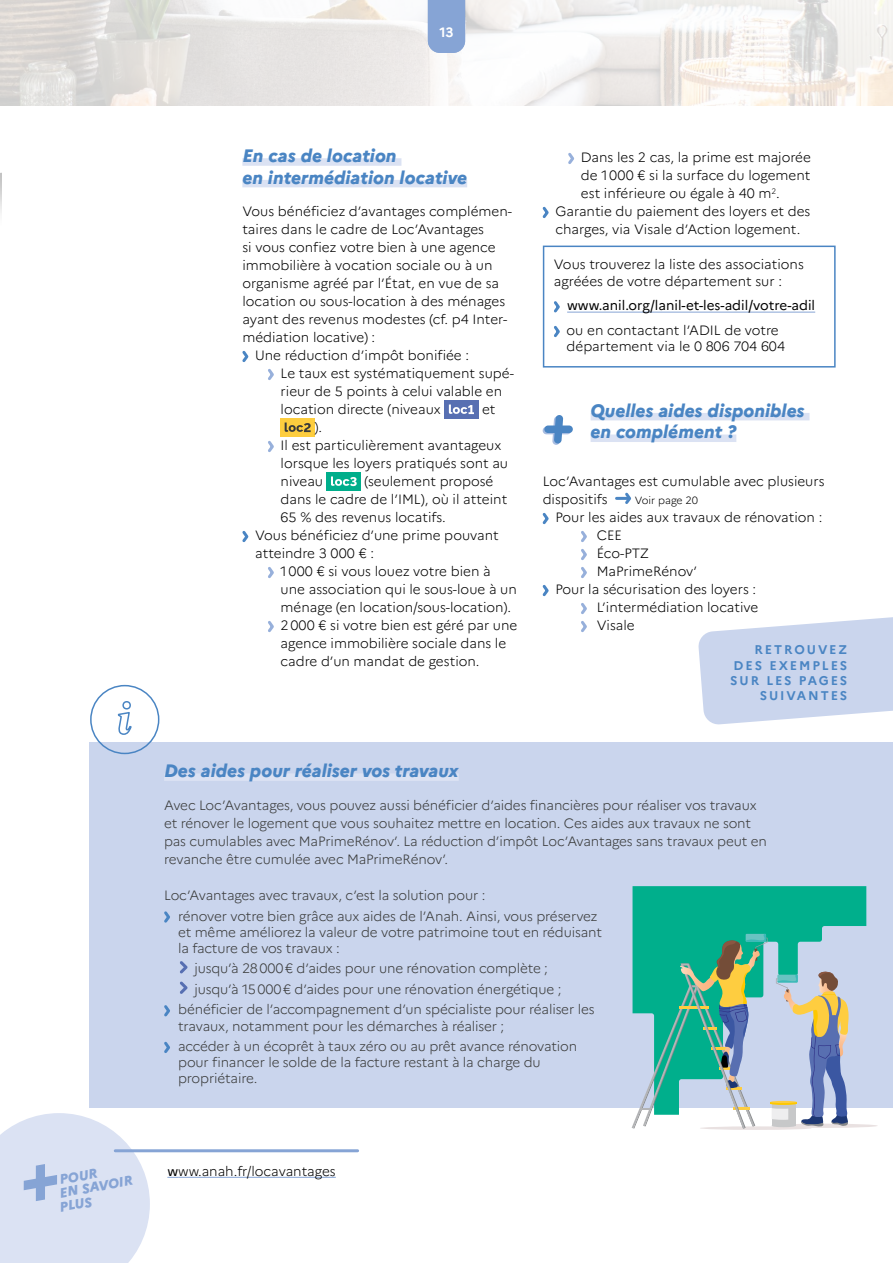
<style>
.page{position:relative;width:893px;height:1263px;background:#fff}
.page>*{position:absolute;margin:0;border:0;box-sizing:border-box;transform-origin:0 0}
.t1{font:italic 800 18px/21.6px "Marianne";color:#4a85c3}
.t2{font:300 13.5px/18px "Marianne";color:#000}
.t3{font:300 13.5px/18px "Marianne";letter-spacing:-.01em;color:#393a39}
.t4{font:13.5px "Marianne";color:#000}
.t5{font:italic 800 13.5px/13.6px "Marianne";color:#86a4d5}
.t6{font:700 13.5px "Marianne";color:#fff}
.t7{font:700 12.6px/15.1px "Marianne";letter-spacing:.15em;color:#4a85c3;text-align:right}
.t8{font:300 10.5px "Marianne";color:#000}
.s1{font-weight:400}
</style>
<div class="page">
<svg style="left:698px;top:617px;width:195px;height:108px"></svg>
<hr style="left:0;top:25px;width:1px;height:206px;background:#000;opacity:.25">
<svg style="left:0;top:105px;width:1px;height:83px"></svg>
<img style="left:0;top:0;width:893px;height:105px">
<hr style="left:178px;top:1177px;width:158px;height:1px;background:#86a4d5">
<svg style="left:0;top:1113px;width:150px;height:150px;background:#dce3f3"></svg>
<hr style="left:115px;top:1149px;width:243px;height:3px;background:#86a4d5">
<div style="left:242px;top:158px;width:159px;height:8px;background:#dbe2f3"></div>
<div style="left:242px;top:180px;width:225px;height:7px;background:#dbe2f3"></div>
<svg style="left:242px;top:351px;width:7px;height:11px"></svg>
<svg style="left:268px;top:369px;width:6px;height:11px"></svg>
<div style="left:444px;top:400px;width:34px;height:18px;background:#576fb2"></div>
<svg style="left:449px;top:404px;width:25px;height:10px"></svg>
<div style="left:281px;top:418px;width:34px;height:18px;background:#fdcd3e"></div>
<svg style="left:285px;top:422px;width:26px;height:10px"></svg>
<svg style="left:268px;top:441px;width:6px;height:11px"></svg>
<div style="left:327px;top:472px;width:34px;height:18px;background:#00ae8b"></div>
<svg style="left:331px;top:476px;width:26px;height:10px"></svg>
<svg style="left:242px;top:531px;width:7px;height:11px"></svg>
<svg style="left:268px;top:567px;width:6px;height:11px"></svg>
<svg style="left:268px;top:621px;width:6px;height:12px"></svg>
<svg style="left:568px;top:153px;width:6px;height:11px"></svg>
<svg style="left:542px;top:206px;width:7px;height:12px"></svg>
<svg style="left:543px;top:415px;width:30px;height:30px"></svg>
<div style="left:591px;top:413px;width:218px;height:7px;background:#dbe2f3"></div>
<div style="left:591px;top:434px;width:145px;height:8px;background:#dbe2f3"></div>
<svg style="left:616px;top:492px;width:15px;height:12px"></svg>
<svg style="left:542px;top:513px;width:7px;height:12px"></svg>
<svg style="left:581px;top:531px;width:6px;height:47px"></svg>
<svg style="left:542px;top:585px;width:7px;height:12px"></svg>
<svg style="left:581px;top:603px;width:6px;height:30px"></svg>
<div style="left:89px;top:742px;width:804px;height:365px;background:#cad5ed"></div>
<svg style="left:632px;top:886px;width:234px;height:222px;fill:#00af8c"></svg>
<hr style="left:700px;top:1126px;width:112px;height:4px;background:#e9e1e1;border-radius:50%">
<hr style="left:772px;top:1124px;width:106px;height:4px;background:#e9e1e1;border-radius:50%">
<svg style="left:632px;top:934px;width:217px;height:194px"></svg>
<svg style="left:164px;top:911px;width:6px;height:12px"></svg>
<svg style="left:180px;top:961px;width:8px;height:12px"></svg>
<svg style="left:180px;top:981px;width:8px;height:13px"></svg>
<svg style="left:164px;top:1005px;width:6px;height:12px"></svg>
<svg style="left:164px;top:1041px;width:6px;height:12px"></svg>
<div style="left:164px;top:773px;width:295px;height:8px;background:#dbe2f3"></div>
<div style="left:90px;top:685px;width:69px;height:69px;border:2px solid #4a85c3;border-radius:50%"></div>
<svg style="left:117px;top:701px;width:15px;height:34px"></svg>
<div style="left:428px;top:0;width:37px;height:53px;background:#86a4d5"></div>
<div style="left:543px;top:246px;width:293px;height:122px;border:2px solid #4a85c3"></div>
<hr style="left:567px;top:312px;width:248px;height:1px;background:#86a4d5">
<svg style="left:554px;top:301px;width:6px;height:12px"></svg>
<svg style="left:554px;top:325px;width:6px;height:13px"></svg>
<p class="t6" style="left:439px;top:24px;width:16px">13</p>
<p class="t5" style="left:54px;top:1173px;width:78px;text-indent:5px;rotate:-10deg">POUR<br>EN SAVOIR<br>PLUS</p>
<h1 class="t1" style="left:242px;top:145px;width:226px">En cas de location<br>en intermédiation locative</h1>
<p class="t2" style="left:242px;top:202px;width:271px">Vous bénéficiez d’avantages complémen-</p>
<p class="t2" style="left:242px;top:220px;width:243px">taires dans le cadre de Loc’Avantages</p>
<p class="t2" style="left:242px;top:238px;width:255px">si vous confiez votre bien à une agence</p>
<p class="t2" style="left:242px;top:256px;width:252px">immobilière à vocation sociale ou à un</p>
<p class="t2" style="left:242px;top:274px;width:258px">organisme agréé par l’État, en vue de sa</p>
<p class="t2" style="left:242px;top:292px;width:264px">location ou sous-location à des ménages</p>
<p class="t2" style="left:242px;top:310px;width:266px">ayant des revenus modestes (cf. p4 Inter-</p>
<p class="t2" style="left:242px;top:328px;width:134px">médiation locative) :</p>
<p class="t2" style="left:255px;top:346px;width:215px">Une réduction d’impôt bonifiée :</p>
<p class="t2" style="left:281px;top:364px;width:235px">Le taux est systématiquement supé-</p>
<p class="t2" style="left:281px;top:382px;width:223px">rieur de 5 points à celui valable en</p>
<p class="t2" style="left:281px;top:400px;width:162px">location directe (niveaux</p>
<p class="t2" style="left:482px;top:400px;width:15px">et</p>
<p class="t2" style="left:281px;top:418px;width:229px;text-indent:34px">).<br>Il est particulièrement avantageux lorsque les loyers pratiqués sont au niveau</p>
<p class="t2" style="left:364px;top:472px;width:130px">(seulement proposé</p>
<p class="t2" style="left:281px;top:490px;width:228px">dans le cadre de l’IML), où il atteint</p>
<p class="t2" style="left:281px;top:508px;width:167px">65 % des revenus locatifs.</p>
<p class="t2" style="left:255px;top:526px;width:245px">Vous bénéficiez d’une prime pouvant</p>
<p class="t2" style="left:255px;top:544px;width:120px">atteindre 3 000 € :</p>
<p class="t2" style="left:281px;top:562px;width:212px">1000 € si vous louez votre bien à</p>
<p class="t2" style="left:281px;top:580px;width:238px">une association qui le sous-loue à un</p>
<p class="t2" style="left:281px;top:598px;width:232px">ménage (en location/sous-location).</p>
<p class="t2" style="left:281px;top:616px;width:238px">2000 € si votre bien est géré par une</p>
<p class="t2" style="left:281px;top:634px;width:227px">agence immobilière sociale dans le</p>
<p class="t2" style="left:281px;top:652px;width:200px">cadre d’un mandat de gestion.</p>
<h1 class="t1" style="left:164px;top:760px;width:296px">Des aides pour réaliser vos travaux</h1>
<p class="t2" style="left:581px;top:148px;width:231px">Dans les 2 cas, la prime est majorée</p>
<p class="t2" style="left:581px;top:166px;width:231px">de 1000 € si la surface du logement</p>
<p class="t2" style="left:581px;top:184px;width:200px">est inférieure ou égale à 40 m<sup>2</sup>.</p>
<p class="t2" style="left:555px;top:202px;width:257px">Garantie du paiement des loyers et des</p>
<p class="t2" style="left:555px;top:220px;width:246px">charges, via Visale d’Action logement.</p>
<p class="t2" style="left:554px;top:256px;width:252px;line-height:16.2px">Vous trouverez la liste des associations agréées de votre département sur :</p>
<p class="t4" style="left:567px;top:297px;width:250px">www.anil.org/lanil-et-les-adil/votre-adil</p>
<p class="t2" style="left:567px;top:322px;width:220px;line-height:16.2px">ou en contactant l’ADIL de votre département via le 0 806 704 604</p>
<h1 class="t1" style="left:591px;top:399px;width:216px">Quelles aides disponibles en complément ?</h1>
<p class="t2" style="left:543px;top:472px;width:283px">Loc’Avantages est cumulable avec plusieurs dispositifs</p>
<p class="t8" style="left:635px;top:494px;width:65px">Voir page 20</p>
<p class="t2" style="left:555px;top:508px;width:268px">Pour les aides aux travaux de rénovation :</p>
<p class="t2" style="left:597px;top:526px;width:27px">CEE</p>
<p class="t2" style="left:597px;top:544px;width:54px">Éco-PTZ</p>
<p class="t2" style="left:597px;top:562px;width:102px">MaPrimeRénov’</p>
<p class="t2" style="left:555px;top:580px;width:202px">Pour la sécurisation des loyers :</p>
<p class="t2" style="left:597px;top:598px;width:163px">L’intermédiation locative</p>
<p class="t2" style="left:597px;top:616px;width:40px">Visale</p>
<p class="t7" style="left:730px;top:642px;width:119px">RETROUVEZ<br>DES EXEMPLES<br>SUR LES PAGES<br>SUIVANTES</p>
<p class="t3" style="left:164px;top:796px;width:604px">Avec Loc’Avantages, vous pouvez aussi bénéficier d’aides financières pour réaliser vos travaux et rénover le logement que vous souhaitez mettre en location. Ces aides aux travaux ne sont pas cumulables avec MaPrimeRénov’. La réduction d’impôt Loc’Avantages sans travaux peut en revanche être cumulée avec MaPrimeRénov’.</p>
<p class="t3" style="left:178px;top:885px;width:421px;line-height:20.4px;text-indent:-14px">Loc’Avantages avec travaux, c’est la solution pour :<br>rénover votre bien grâce aux aides de l’Anah. Ainsi, vous préservez</p>
<p class="t3" style="left:178px;top:924px;width:425px;line-height:16.2px">et même améliorez la valeur de votre patrimoine tout en réduisant la facture de vos travaux :</p>
<p class="t3" style="left:194px;top:959px;width:355px">jusqu’à 28000€ d’aides pour une rénovation complète ;</p>
<p class="t3" style="left:194px;top:980px;width:368px">jusqu’à 15000€ d’aides pour une rénovation énergétique ;</p>
<p class="t3" style="left:178px;top:1000px;width:418px">bénéficier de l’accompagnement d’un spécialiste pour réaliser les</p>
<p class="t3" style="left:178px;top:1015px;width:401px;line-height:20.4px">travaux, notamment pour les démarches à réaliser ;<br>accéder à un écoprêt à taux zéro ou au prêt avance rénovation</p>
<p class="t3" style="left:178px;top:1054px;width:364px;line-height:16.2px">pour financer le solde de la facture restant à la charge du propriétaire.</p>
<p class="t2" style="left:167px;top:1162px;width:170px"><span class="s1">w</span>ww.anah.fr/locavantages</p>
</div>
